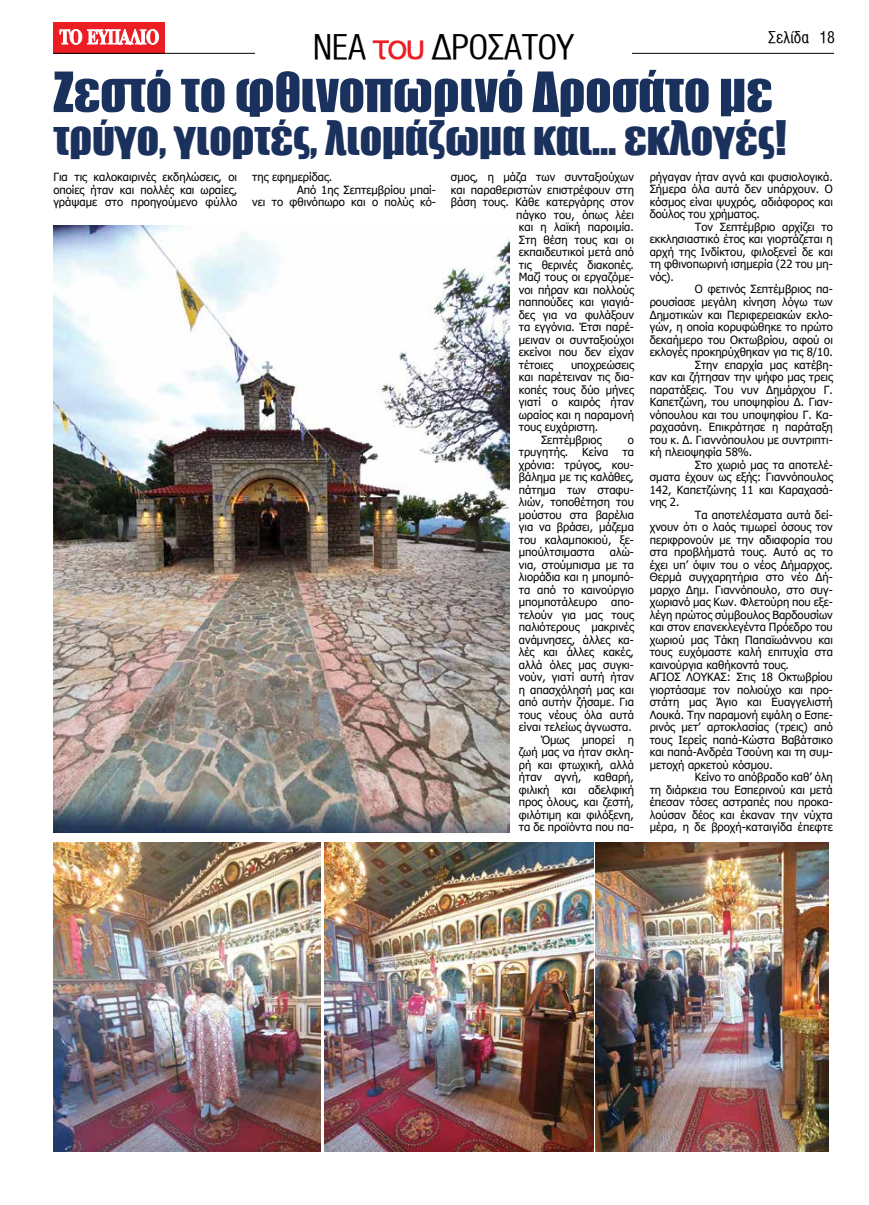
<style>
.page{position:relative;width:869px;height:1205px;background:#fff}
.page>*{position:absolute;margin:0;border:0;box-sizing:border-box;transform-origin:0 0}
.t1{font:51.25px "Impact";color:#1a315d}
.t2{font:43.75px "Impact";color:#1a315d}
.t3{font:34px "UB Helvetica Cond";letter-spacing:-.02em;color:#000}
.t4{font:16.25px "UB Helvetica Cond";color:#000}
.t5{font:11.25px/12.5px "Tahoma";color:#000;text-align:justify}
.s1{font-family:"UB Helvetica";color:#ed1d24}
</style>
<div class="page">
<div style="left:53px;top:22px;width:112px;height:31px;background:#ed1d24"></div>
<svg style="left:60px;top:29px;width:99px;height:16px"></svg>
<hr style="left:53px;top:53px;width:815px;height:1px;background:#000">
<div style="left:833px;top:51px;width:35px;height:7px;background:#fff"></div>
<div style="left:255px;top:22px;width:376px;height:40px;background:#fff"></div>
<img style="left:53px;top:225px;width:456px;height:608px">
<img style="left:324px;top:842px;width:269px;height:310px">
<img style="left:595px;top:842px;width:232px;height:310px">
<img style="left:53px;top:842px;width:267px;height:310px">
<h3 class="t4" style="left:767px;top:29px;width:68px">Σελίδα 18</h3>
<h3 class="t3" style="left:313px;top:28px;width:262px">ΝΕΑ <span class="s1">του</span> ΔΡΟΣΑΤΟΥ</h3>
<h1 class="t1" style="left:53px;top:52px;width:720px">Ζεστό το φθινοπωρινό Δροσάτο με</h1>
<h2 class="t2" style="left:53px;top:103px;width:734px">τρύγο, γιορτές, λιομάζωμα και… εκλογές!</h2>
<p class="t5" style="left:53px;top:171px;width:185px">Για τις καλοκαιρινές εκδηλώσεις, οι οποίες ήταν και πολλές και ωραίες, γράψαμε στο προηγούμενο φύλλο</p>
<p class="t5" style="left:252px;top:171px;width:82px">της εφημερίδας.</p>
<p class="t5" style="left:297px;top:184px;width:140px">Από 1ης Σεπτεμβρίου μπαί-</p>
<p class="t5" style="left:252px;top:196px;width:185px">νει το φθινόπωρο και ο πολύς κό-</p>
<p class="t5" style="left:450px;top:171px;width:184px">σμος, η μάζα των συνταξιούχων</p>
<p class="t5" style="left:450px;top:184px;width:184px">και παραθεριστών επιστρέφουν στη</p>
<p class="t5" style="left:450px;top:196px;width:184px">βάση τους. Κάθε κατεργάρης στον</p>
<p class="t5" style="left:516px;top:209px;width:119px">πάγκο του, όπως λέει</p>
<p class="t5" style="left:518px;top:221px;width:117px">και η λαϊκή παροιμία.</p>
<p class="t5" style="left:518px;top:234px;width:117px">Στη θέση τους και οι</p>
<p class="t5" style="left:518px;top:246px;width:116px">εκπαιδευτικοί μετά από</p>
<p class="t5" style="left:518px;top:259px;width:117px">τις θερινές διακοπές.</p>
<p class="t5" style="left:518px;top:271px;width:117px">Μαζί τους οι εργαζόμε-</p>
<p class="t5" style="left:518px;top:284px;width:116px">νοι πήραν και πολλούς</p>
<p class="t5" style="left:518px;top:296px;width:116px">παππούδες και γιαγιά-</p>
<p class="t5" style="left:518px;top:309px;width:117px">δες για να φυλάξουν</p>
<p class="t5" style="left:518px;top:321px;width:116px">τα εγγόνια. Έτσι παρέ-</p>
<p class="t5" style="left:518px;top:334px;width:117px">μειναν οι συνταξιούχοι</p>
<p class="t5" style="left:518px;top:346px;width:116px">εκείνοι που δεν είχαν</p>
<p class="t5" style="left:518px;top:359px;width:36px">τέτοιες</p>
<p class="t5" style="left:570px;top:359px;width:64px">υποχρεώσεις</p>
<p class="t5" style="left:518px;top:371px;width:116px">και παρέτειναν τις δια-</p>
<p class="t5" style="left:518px;top:384px;width:117px">κοπές τους δύο μήνες</p>
<p class="t5" style="left:518px;top:396px;width:117px">γιατί ο καιρός ήταν</p>
<p class="t5" style="left:518px;top:409px;width:117px">ωραίος και η παραμονή</p>
<p class="t5" style="left:518px;top:421px;width:81px">τους ευχάριστη.</p>
<p class="t5" style="left:540px;top:434px;width:62px">Σεπτέμβριος</p>
<p class="t5" style="left:518px;top:434px;width:117px;text-indent:109px">ο τρυγητής. Κείνα τα χρόνια: τρύγος, κου&shy;βάλημα με τις καλάθες, πάτημα των σταφυ&shy;λιών, τοποθέτηση του μούστου στα βαρέλια για να βράσει, μάζεμα του καλαμποκιού, ξε&shy;μπούλτσιμαστα</p>
<p class="t5" style="left:518px;top:546px;width:117px;text-align:right">αλώ-<br>νια, στούμπισμα με τα λιοράδια και η μπομπό&shy;τα από το καινούργιο μπομποτάλευρο απο&shy;τελούν για μας τους παλιότερους μακρινές ανάμνησες, άλλες κα&shy;λές και άλλες κακές, αλλά όλες μας συγκι&shy;νούν, γιατί αυτή ήταν η απασχόλησή μας και από αυτήν ζήσαμε. Για τους νέους όλα αυτά είναι τελείως άγνωστα.<br>Όμως μπορεί η<br>ζωή μας να ήταν σκλη&shy;ρή και φτωχική, αλλά ήταν αγνή, καθαρή, φιλική και αδελφική προς όλους, και ζεστή, φιλότιμη και φιλόξενη, τα δε προϊόντα που πα-</p>
<p class="t5" style="left:649px;top:171px;width:184px">ρήγαγαν ήταν αγνά και φυσιολογικά.</p>
<p class="t5" style="left:649px;top:184px;width:184px">Σήμερα όλα αυτά δεν υπάρχουν. Ο</p>
<p class="t5" style="left:649px;top:196px;width:184px">κόσμος είναι ψυχρός, αδιάφορος και</p>
<p class="t5" style="left:649px;top:209px;width:112px">δούλος του χρήματος.</p>
<p class="t5" style="left:694px;top:221px;width:139px">Τον Σεπτέμβριο αρχίζει το</p>
<p class="t5" style="left:649px;top:234px;width:184px">εκκλησιαστικό έτος και γιορτάζεται η</p>
<p class="t5" style="left:649px;top:246px;width:184px">αρχή της Ινδίκτου, φιλοξενεί δε και</p>
<p class="t5" style="left:649px;top:259px;width:184px">τη φθινοπωρινή ισημερία (22 του μη-</p>
<p class="t5" style="left:649px;top:271px;width:26px">νός).</p>
<p class="t5" style="left:694px;top:284px;width:139px">Ο φετινός Σεπτέμβριος πα-</p>
<p class="t5" style="left:649px;top:296px;width:184px">ρουσίασε μεγάλη κίνηση λόγω των</p>
<p class="t5" style="left:649px;top:309px;width:184px">Δημοτικών και Περιφερειακών εκλο-</p>
<p class="t5" style="left:649px;top:321px;width:184px">γών, η οποία κορυφώθηκε το πρώτο</p>
<p class="t5" style="left:649px;top:334px;width:184px">δεκαήμερο του Οκτωβρίου, αφού οι</p>
<p class="t5" style="left:649px;top:346px;width:184px">εκλογές προκηρύχθηκαν για τις 8/10.</p>
<p class="t5" style="left:694px;top:359px;width:139px">Στην επαρχία μας κατέβη-</p>
<p class="t5" style="left:649px;top:371px;width:184px">καν και ζήτησαν την ψήφο μας τρεις</p>
<p class="t5" style="left:649px;top:384px;width:184px">παρατάξεις. Του νυν Δημάρχου Γ.</p>
<p class="t5" style="left:649px;top:396px;width:184px">Καπετζώνη, του υποψηφίου Δ. Γιαν-</p>
<p class="t5" style="left:649px;top:409px;width:184px">νόπουλου και του υποψηφίου Γ. Κα-</p>
<p class="t5" style="left:649px;top:421px;width:184px">ραχασάνη. Επικράτησε η παράταξη</p>
<p class="t5" style="left:649px;top:434px;width:184px">του κ. Δ. Γιαννόπουλου με συντριπτι-</p>
<p class="t5" style="left:649px;top:446px;width:104px">κή πλειοψηφία 58%.</p>
<p class="t5" style="left:694px;top:459px;width:139px">Στο χωριό μας τα αποτελέ-</p>
<p class="t5" style="left:649px;top:471px;width:184px">σματα έχουν ως εξής: Γιαννόπουλος</p>
<p class="t5" style="left:649px;top:484px;width:184px">142, Καπετζώνης 11 και Καραχασά-</p>
<p class="t5" style="left:649px;top:496px;width:31px">νης 2.</p>
<p class="t5" style="left:694px;top:509px;width:139px">Τα αποτελέσματα αυτά δεί-</p>
<p class="t5" style="left:649px;top:521px;width:184px">χνουν ότι ο λαός τιμωρεί όσους τον</p>
<p class="t5" style="left:649px;top:534px;width:184px">περιφρονούν με την αδιαφορία του</p>
<p class="t5" style="left:649px;top:546px;width:184px">στα προβλήματά τους. Αυτό ας το</p>
<p class="t5" style="left:649px;top:559px;width:184px">έχει υπ’ όψιν του ο νέος Δήμαρχος.</p>
<p class="t5" style="left:649px;top:571px;width:184px">Θερμά συγχαρητήρια στο νέο Δή-</p>
<p class="t5" style="left:649px;top:584px;width:184px">μαρχο Δημ. Γιαννόπουλο, στο συγ-</p>
<p class="t5" style="left:649px;top:596px;width:184px">χωριανό μας Κων. Φλετούρη που εξε-</p>
<p class="t5" style="left:649px;top:609px;width:184px">λέγη πρώτος σύμβουλος Βαρδουσίων</p>
<p class="t5" style="left:649px;top:621px;width:184px">και στον επανεκλεγέντα Πρόεδρο του</p>
<p class="t5" style="left:649px;top:634px;width:184px">χωριού μας Τάκη Παπαϊωάννου και</p>
<p class="t5" style="left:649px;top:646px;width:184px">τους ευχόμαστε καλή επιτυχία στα</p>
<p class="t5" style="left:649px;top:659px;width:141px">καινούργια καθήκοντά τους.</p>
<p class="t5" style="left:649px;top:671px;width:184px">ΑΓΙΟΣ ΛΟΥΚΑΣ: Στις 18 Οκτωβρίου</p>
<p class="t5" style="left:649px;top:684px;width:184px">γιορτάσαμε τον πολιούχο και προ-</p>
<p class="t5" style="left:649px;top:696px;width:185px">στάτη μας Άγιο και Ευαγγελιστή</p>
<p class="t5" style="left:649px;top:709px;width:184px">Λουκά. Την παραμονή εψάλη ο Εσπε-</p>
<p class="t5" style="left:649px;top:721px;width:184px">ρινός μετ’ αρτοκλασίας (τρεις) από</p>
<p class="t5" style="left:649px;top:734px;width:184px">τους Ιερείς παπά-Κώστα Βαβάτσικο</p>
<p class="t5" style="left:649px;top:746px;width:184px">και παπά-Ανδρέα Τσούνη και τη συμ-</p>
<p class="t5" style="left:649px;top:759px;width:125px">μετοχή αρκετού κόσμου.</p>
<p class="t5" style="left:694px;top:771px;width:139px">Κείνο το απόβραδο καθ’ όλη</p>
<p class="t5" style="left:649px;top:784px;width:184px">τη διάρκεια του Εσπερινού και μετά</p>
<p class="t5" style="left:649px;top:796px;width:184px">έπεσαν τόσες αστραπές που προκα-</p>
<p class="t5" style="left:649px;top:809px;width:184px">λούσαν δέος και έκαναν την νύχτα</p>
<p class="t5" style="left:649px;top:821px;width:184px">μέρα, η δε βροχή-καταιγίδα έπεφτε</p>
</div>
